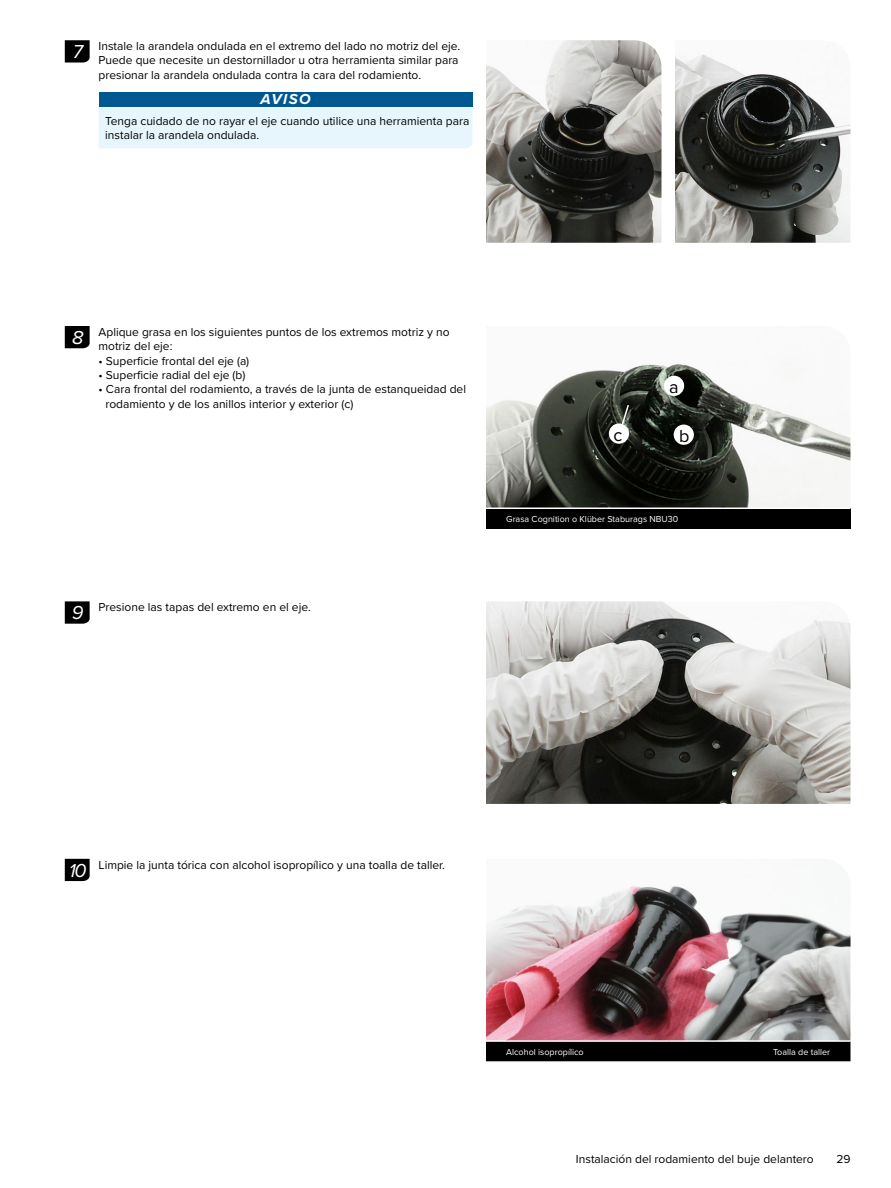
<style>
.page{position:relative;width:891px;height:1188px;background:#fff}
.page>*{position:absolute;margin:0;border:0;box-sizing:border-box;transform-origin:0 0}
.t1{font:italic 19.5px "Proxima Nova";color:#fff}
.t2{font:18px "Proxima Nova";color:#000}
.Signal_Word_left_ind{font:italic 700 15px "Proxima Nova";letter-spacing:.1em;color:#fff}
.Normal_Text_-_Right{font:12px/14.4px "Proxima Nova";color:#000}
.Signal_Word_Text_-_N{font:12px/14.4px "Proxima Nova";color:#000}
.Picture_Caption_left{font:9px "Proxima Nova";color:#fff}
.Picture_Caption_righ{font:9px "Proxima Nova";color:#fff}
</style>
<div class="page">
<div style="left:99px;top:92px;width:373px;height:15px;background:#005792"></div>
<div style="left:99px;top:108px;width:373px;height:40px;background:#e7f6fd"></div>
<svg style="left:65px;top:40px;width:25px;height:23px"></svg>
<img style="left:486px;top:40px;width:176px;height:203px">
<img style="left:675px;top:54px;width:175px;height:189px">
<svg style="left:65px;top:326px;width:25px;height:22px"></svg>
<div style="left:486px;top:508px;width:364px;height:21px;background:#000"></div>
<hr style="left:486px;top:508px;width:364px;height:1px;background:#fff">
<img style="left:486px;top:363px;width:364px;height:145px">
<div style="left:664px;top:376px;width:20px;height:20px;background:#fff;border-radius:50%"></div>
<div style="left:609px;top:423px;width:20px;height:21px;background:#fff;border-radius:50%"></div>
<div style="left:674px;top:425px;width:20px;height:20px;background:#fff;border-radius:50%"></div>
<svg style="left:619px;top:403px;width:11px;height:27px"></svg>
<svg style="left:65px;top:601px;width:25px;height:23px"></svg>
<img style="left:486px;top:601px;width:364px;height:203px">
<svg style="left:65px;top:859px;width:25px;height:22px"></svg>
<div style="left:486px;top:1042px;width:364px;height:19px;background:#000"></div>
<img style="left:486px;top:886px;width:364px;height:154px">
<p class="t1" style="left:73px;top:37px;width:12px">7</p>
<p class="Normal_Text_-_Right" style="left:99px;top:38px;width:363px">Instale la arandela ondulada en el extremo del lado no motriz del eje.<br>Puede que necesite un destornillador u otra herramienta similar para presionar la arandela ondulada contra la cara del rodamiento.</p>
<p class="Signal_Word_left_ind" style="left:260px;top:88px;width:52px">AVISO</p>
<p class="Signal_Word_Text_-_N" style="left:105px;top:113px;width:366px">Tenga cuidado de no rayar el eje cuando utilice una herramienta para instalar la arandela ondulada.</p>
<p class="t1" style="left:72px;top:323px;width:13px">8</p>
<p class="Normal_Text_-_Right" style="left:99px;top:324px;width:353px">Aplique grasa en los siguientes puntos de los extremos motriz y no motriz del eje:</p>
<p class="Normal_Text_-_Right" style="left:99px;top:353px;width:152px">• Superficie frontal del eje (a)</p>
<p class="Normal_Text_-_Right" style="left:99px;top:367px;width:148px">• Superficie radial del eje (b)</p>
<p class="Normal_Text_-_Right" style="left:105px;top:382px;width:362px;text-indent:-7px">• Cara frontal del rodamiento, a través de la junta de estanqueidad del rodamiento y de los anillos interior y exterior (c)</p>
<p class="t1" style="left:72px;top:598px;width:13px">9</p>
<p class="Normal_Text_-_Right" style="left:99px;top:599px;width:214px">Presione las tapas del extremo en el eje.</p>
<p class="t2" style="left:669px;top:373px;width:11px">a</p>
<p class="t2" style="left:613px;top:421px;width:10px">c</p>
<p class="t2" style="left:679px;top:422px;width:12px">b</p>
<p class="Picture_Caption_left" style="left:506px;top:513px;width:174px">Grasa Cognition o Klüber Staburags NBU30</p>
<p class="t1" style="left:69px;top:855px;width:19px">10</p>
<p class="Normal_Text_-_Right" style="left:99px;top:857px;width:348px">Limpie la junta tórica con alcohol isopropílico y una toalla de taller.</p>
<p class="Picture_Caption_left" style="left:506px;top:1045px;width:79px">Alcohol isopropílico</p>
<p class="Picture_Caption_righ" style="left:773px;top:1045px;width:59px">Toalla de taller</p>
<p class="Normal_Text_-_Right" style="left:576px;top:1151px;width:239px">Instalación del rodamiento del buje delantero</p>
<p class="Normal_Text_-_Right" style="left:836px;top:1151px;width:16px">29</p>
</div>
